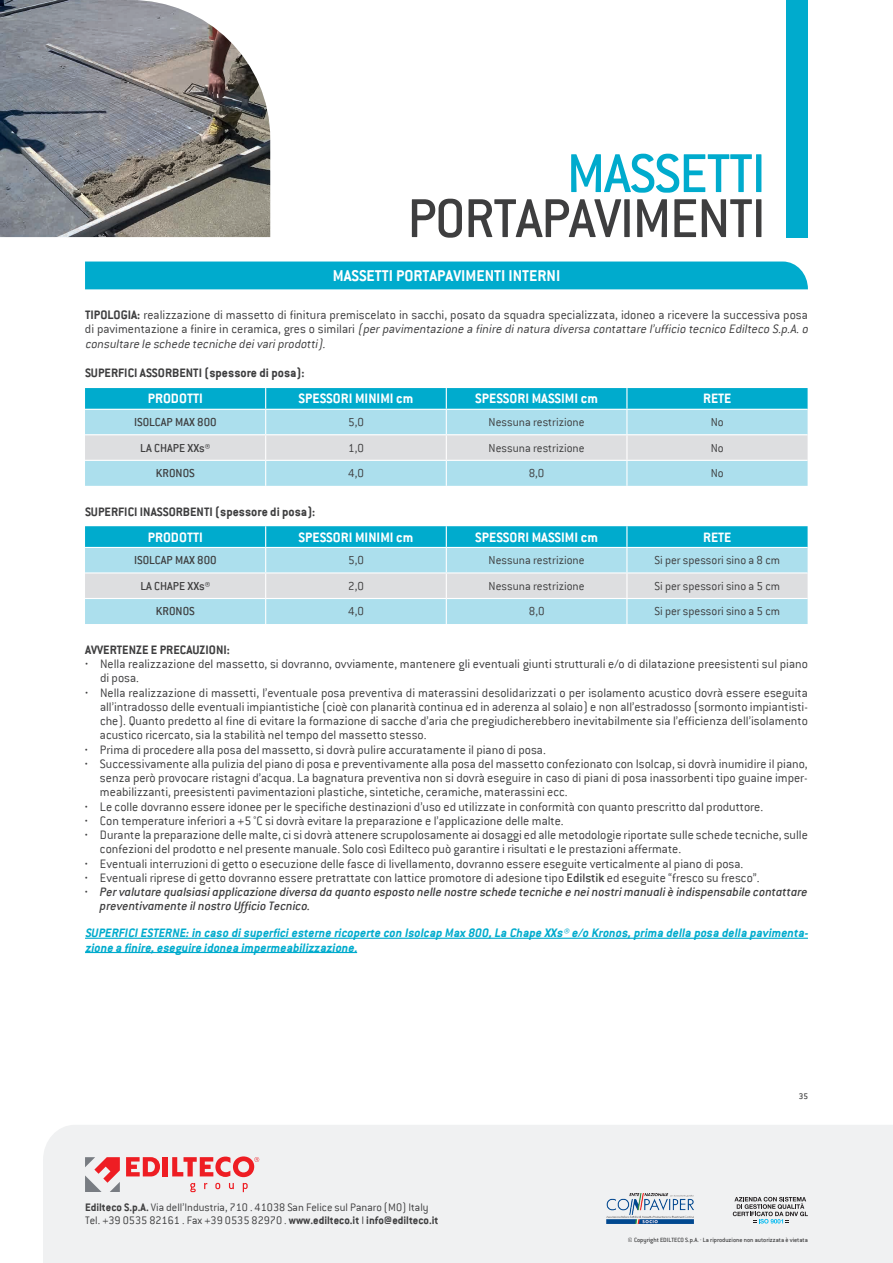
<style>
.page{position:relative;width:893px;height:1263px;background:#fff}
.page>*{position:absolute;margin:0;border:0;box-sizing:border-box;transform-origin:0 0}
.t1{font:500 60px "Conduit ITC";letter-spacing:-.025em;color:#3e3e3f}
.t2{font:500 60px "Conduit ITC";letter-spacing:-.025em;color:#00abcd}
.t3{font:700 17.25px "Conduit ITC";color:#fff}
.t4{font:700 15px "Conduit ITC";color:#fff}
.t5{font:300 13.5px/14.2px "Conduit ITC";color:#3e3e3f}
.t6{font:italic 700 13.5px/14.2px "Conduit ITC";color:#00abcd}
.t7{font:italic 500 13.5px "Conduit ITC";color:#3e3e3f}
.t8{font:700 13.5px "Conduit ITC";color:#3e3e3f}
.t9{font:300 12.75px "Conduit ITC";color:#3e3e3f}
.t10{font:500 12.75px "Conduit ITC";color:#3e3e3f}
.t11{font:300 12px/12.8px "Conduit ITC";color:#3e3e3f}
.t12{font:500 9px "Conduit ITC";color:#3e3e3f}
.t13{font:500 6.75px "Conduit ITC";color:#3e3e3f}
.s1{font-weight:700}
.s2{font-style:italic}
.s3{font-weight:500}
.s4{font-weight:700;font-style:normal}
</style>
<div class="page">
<div style="left:43px;top:1125px;width:850px;height:138px;background:#f0f1f2"></div>
<svg style="left:85px;top:1157px;width:35px;height:35px"></svg>
<svg style="left:126px;top:1157px;width:34px;height:19px"></svg>
<div style="left:163px;top:1157px;width:5px;height:19px;background:#ee1d23"></div>
<svg style="left:190px;top:1183px;width:58px;height:9px"></svg>
<svg style="left:172px;top:1156px;width:87px;height:21px"></svg>
<img style="left:607px;top:1193px;width:86px;height:30px">
<svg style="left:733px;top:1197px;width:75px;height:26px"></svg>
<div style="left:787px;top:0;width:21px;height:237px;background:#00abcd"></div>
<div style="left:85px;top:261px;width:723px;height:28px;background:#00abcd"></div>
<svg style="left:85px;top:388px;width:723px;height:98px;background:#97d5e3"></svg>
<svg style="left:85px;top:526px;width:723px;height:98px;background:#97d5e3"></svg>
<hr style="left:85px;top:938px;width:723px;height:1px;background:#00abcd">
<hr style="left:85px;top:952px;width:272px;height:1px;background:#00abcd">
<img style="left:0;top:0;width:270px;height:237px">
<h1 class="t2" style="left:567px;top:140px;width:201px">MASSETTI</h1>
<h1 class="t1" style="left:407px;top:185px;width:360px">PORTAPAVIMENTI</h1>
<p class="t3" style="left:333px;top:265px;width:229px">MASSETTI PORTAPAVIMENTI INTERNI</p>
<p class="t5" style="left:85px;top:308px;width:727px"><span class="s1">TIPOLOGIA:</span> realizzazione di massetto di finitura premiscelato in sacchi, posato da squadra specializzata, idoneo a ricevere la successiva posa d i p avi m e n t a z i o n e a fi n i re i n c e ra m i c a , gre s o s i m i l a ri <span class="s2">(per pavimentazione a finire di natura diversa contattare l’ufficio tecnico Edilteco S.p.A. o consultare le schede tecniche deivariprodotti).</span></p>
<p class="t8" style="left:85px;top:365px;width:221px">SUPERFICI ASSORBENTI (spessore di posa):</p>
<p class="t4" style="left:148px;top:390px;width:56px">PRODOTTI</p>
<p class="t4" style="left:299px;top:390px;width:116px">SPESSORI MINIMI cm</p>
<p class="t4" style="left:475px;top:390px;width:124px">SPESSORI MASSIMI cm</p>
<p class="t4" style="left:703px;top:390px;width:30px">RETE</p>
<p class="t10" style="left:134px;top:415px;width:84px">ISOLCAP MAX 800</p>
<p class="t9" style="left:348px;top:415px;width:17px">5,0</p>
<p class="t9" style="left:489px;top:415px;width:98px">Nessuna restrizione</p>
<p class="t9" style="left:711px;top:415px;width:14px">No</p>
<p class="t10" style="left:140px;top:440px;width:72px">LA CHAPE XXs®</p>
<p class="t9" style="left:348px;top:441px;width:17px">1,0</p>
<p class="t9" style="left:489px;top:441px;width:98px">Nessuna restrizione</p>
<p class="t9" style="left:711px;top:441px;width:14px">No</p>
<p class="t10" style="left:156px;top:466px;width:40px">KRONOS</p>
<p class="t9" style="left:348px;top:466px;width:17px">4,0</p>
<p class="t9" style="left:529px;top:466px;width:17px">8,0</p>
<p class="t9" style="left:711px;top:466px;width:14px">No</p>
<p class="t8" style="left:85px;top:503px;width:232px">SUPERFICI INASSORBENTI (spessore di posa):</p>
<p class="t4" style="left:148px;top:528px;width:56px">PRODOTTI</p>
<p class="t4" style="left:299px;top:528px;width:116px">SPESSORI MINIMI cm</p>
<p class="t4" style="left:475px;top:528px;width:124px">SPESSORI MASSIMI cm</p>
<p class="t4" style="left:703px;top:528px;width:30px">RETE</p>
<p class="t10" style="left:134px;top:553px;width:84px">ISOLCAP MAX 800</p>
<p class="t9" style="left:348px;top:553px;width:17px">5,0</p>
<p class="t9" style="left:489px;top:553px;width:98px">Nessuna restrizione</p>
<p class="t9" style="left:654px;top:553px;width:127px">Si per spessori sino a 8 cm</p>
<p class="t10" style="left:140px;top:579px;width:72px">LA CHAPE XXs®</p>
<p class="t9" style="left:348px;top:579px;width:17px">2,0</p>
<p class="t9" style="left:489px;top:579px;width:98px">Nessuna restrizione</p>
<p class="t9" style="left:654px;top:579px;width:127px">Si per spessori sino a 5 cm</p>
<p class="t10" style="left:156px;top:604px;width:40px">KRONOS</p>
<p class="t9" style="left:348px;top:604px;width:17px">4,0</p>
<p class="t9" style="left:529px;top:604px;width:17px">8,0</p>
<p class="t9" style="left:654px;top:604px;width:127px">Si per spessori sino a 5 cm</p>
<p class="t8" style="left:85px;top:642px;width:146px">AVVERTENZE E PRECAUZIONI:</p>
<p class="t5" style="left:85px;top:657px;width:724px"><span class="s1">·</span> Nella realizzazione del massetto, si dovranno, ovviamente, mantenere gli eventuali giunti strutturali e/o di dilatazione preesistenti sul piano</p>
<p class="t5" style="left:100px;top:671px;width:41px">di posa.</p>
<p class="t5" style="left:85px;top:685px;width:724px"><span class="s1">·</span> Nella realizzazione di massetti, l’eventuale posa preventiva di materassini desolidarizzati o per isolamento acustico dovrà essere eseguita</p>
<p class="t5" style="left:100px;top:699px;width:709px">all’intradosso delle eventuali impiantistiche (cioè con planarità continua ed in aderenza al solaio) e non all’estradosso (sormonto impiantisti-</p>
<p class="t5" style="left:100px;top:714px;width:709px">che). Quanto predetto al fine di evitare la formazione di sacche d’aria che pregiudicherebbero inevitabilmente sia l’efficienza dell’isolamento</p>
<p class="t5" style="left:100px;top:728px;width:328px">acustico ricercato, sia la stabilità nel tempo del massetto stesso.</p>
<p class="t5" style="left:85px;top:742px;width:462px"><span class="s1">·</span> Prima di procedere alla posa del massetto, si dovrà pulire accuratamente il piano di posa.</p>
<p class="t5" style="left:85px;top:756px;width:724px"><span class="s1">·</span> Successivamente alla pulizia del piano di posa e preventivamente alla posa del massetto confezionato con Isolcap, si dovrà inumidire il piano,</p>
<p class="t5" style="left:100px;top:771px;width:709px">senza però provocare ristagni d’acqua. La bagnatura preventiva non si dovrà eseguire in caso di piani di posa inassorbenti tipo guaine imper-</p>
<p class="t5" style="left:100px;top:785px;width:469px">meabilizzanti, preesistenti pavimentazioni plastiche, sintetiche, ceramiche, materassini ecc.</p>
<p class="t5" style="left:85px;top:799px;width:680px"><span class="s1">·</span> Le colle dovranno essere idonee per le specifiche destinazioni d’uso ed utilizzate in conformità con quanto prescritto dal produttore.</p>
<p class="t5" style="left:85px;top:813px;width:480px"><span class="s1">·</span> Con temperature inferiori a +5 °C si dovrà evitare la preparazione e l’applicazione delle malte.</p>
<p class="t5" style="left:85px;top:828px;width:724px"><span class="s1">·</span> Durante la preparazione delle malte, ci si dovrà attenere scrupolosamente ai dosaggi ed alle metodologie riportate sulle schede tecniche, sulle</p>
<p class="t5" style="left:100px;top:842px;width:583px">confezioni del prodotto e nel presente manuale. Solo così Edilteco può garantire i risultati e le prestazioni affermate.</p>
<p class="t5" style="left:85px;top:856px;width:660px"><span class="s1">·</span> Eventuali interruzioni di getto o esecuzione delle fasce di livellamento, dovranno essere eseguite verticalmente al piano di posa.</p>
<p class="t5" style="left:85px;top:870px;width:676px"><span class="s1">·</span> Eventuali riprese di getto dovranno essere pretrattate con lattice promotore di adesione tipo <span class="s3">Edilstik</span> ed eseguite “fresco su fresco”.</p>
<p class="t7" style="left:85px;top:884px;width:724px"><span class="s4">·</span> Per valutare qualsiasi applicazione diversa da quanto esposto nelle nostre schede tecniche e nei nostri manuali è indispensabile contattare</p>
<p class="t7" style="left:100px;top:898px;width:212px">preventivamente il nostro Ufficio Tecnico.</p>
<p class="t6" style="left:85px;top:926px;width:727px">SUPERFICIESTERNE:in caso disuperficiesterne ricoperte con Isolcap Max 800,La Chape XXs® e/o Kronos,prima della posa della pavimenta&shy;zione a finire,eseguire idonea impermeabilizzazione.</p>
<p class="t11" style="left:85px;top:1201px;width:355px"><span class="s1">Edilteco S.p.A.</span> Via dell’Industria, 710 . 41038 San Felice sul Panaro (MO) Italy<br>Tel. +39 0535 82161 . Fax +39 0535 82970 . <span class="s1">www.edilteco.it</span> I <span class="s1">info@edilteco.it</span></p>
<p class="t12" style="left:799px;top:1091px;width:11px">35</p>
<p class="t13" style="left:628px;top:1236px;width:181px">© Copyright EDILTECO S.p.A. · La riproduzione non autorizzata è vietata</p>
</div>
